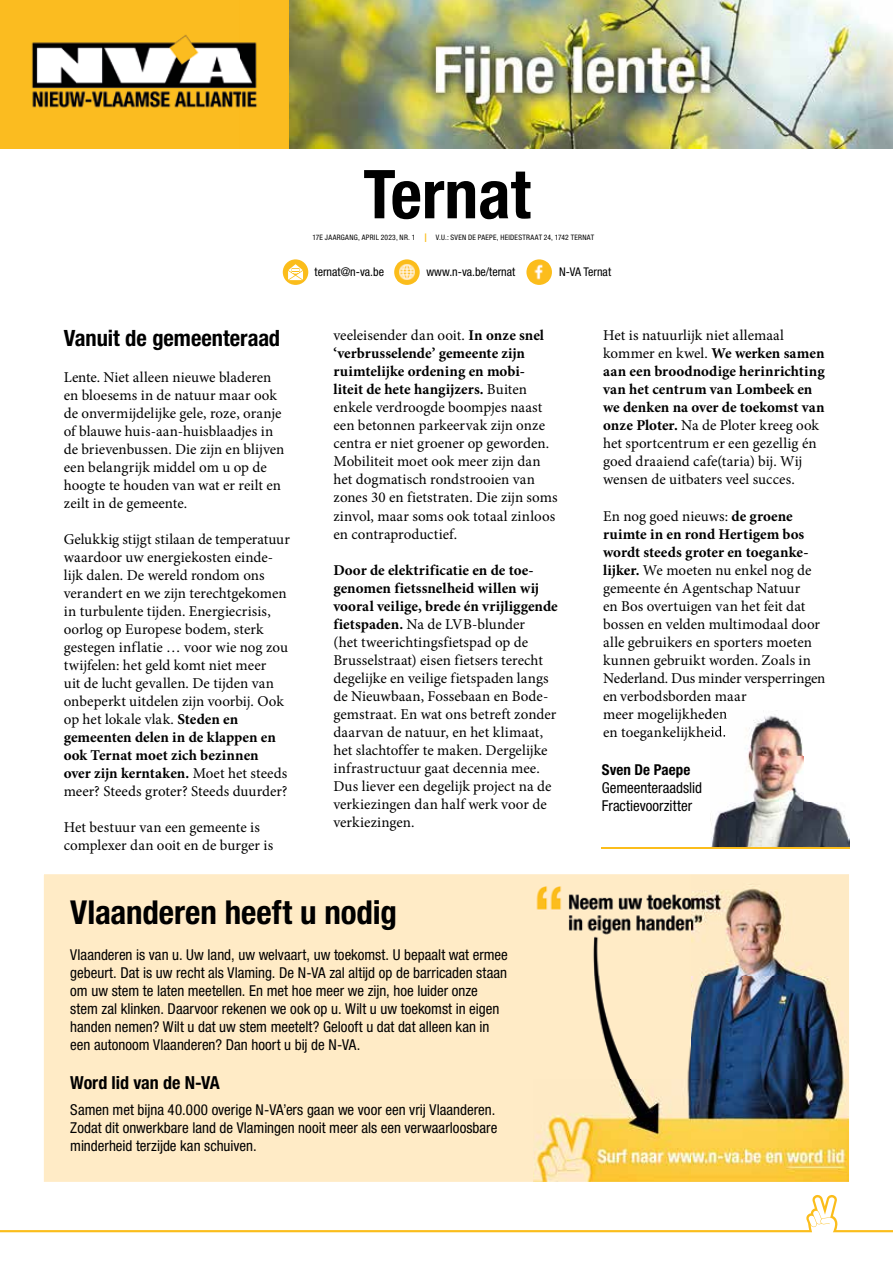
<style>
.page{position:relative;width:893px;height:1263px;background:#fff}
.page>*{position:absolute;margin:0;border:0;box-sizing:border-box;transform-origin:0 0}
.t1{font:700 condensed 67.5px "Helvetica Neue LT Std";color:#000}
.t2{font:700 condensed 33px "Helvetica Neue LT Std";letter-spacing:-.005em;color:#000}
.t3{font:700 condensed 22.5px "Helvetica Neue LT Std";color:#000}
.t4{font:700 condensed 18px "Helvetica Neue LT Std";letter-spacing:-.005em;color:#000}
.t5{font:15px/18px "Minion Pro";color:#000}
.t6{font:condensed 15px/18px "Helvetica Neue LT Std";color:#000}
.t7{font:700 condensed 15px "Helvetica Neue LT Std";letter-spacing:.005em;color:#000}
.t8{font:condensed 12px "Helvetica Neue LT Std";color:#000}
.t9{font:condensed 7.5px "Helvetica Neue LT Std";letter-spacing:.035em;color:#000}
.s1{font-size:12px;color:#fbbd1b}
.s2{font-weight:700}
</style>
<div class="page">
<div style="left:283px;top:259px;width:25px;height:26px;background:#fbbd1b;border-radius:50%"></div>
<svg style="left:288px;top:264px;width:15px;height:16px"></svg>
<svg style="left:526px;top:259px;width:26px;height:26px"></svg>
<img style="left:530px;top:263px;width:19px;height:19px">
<svg style="left:394px;top:259px;width:26px;height:26px"></svg>
<img style="left:398px;top:263px;width:18px;height:19px">
<img style="left:0;top:0;width:289px;height:149px">
<img style="left:289px;top:0;width:604px;height:149px">
<svg style="left:44px;top:874px;width:805px;height:308px;background:#e6d5b0"></svg>
<img style="left:710px;top:715px;width:140px;height:132px">
<img style="left:710px;top:710px;width:17px;height:12px">
<img style="left:710px;top:726px;width:15px;height:14px">
<hr style="left:601px;top:847px;width:249px;height:1px;background:#fbbd1b">
<svg style="left:0;top:1195px;width:893px;height:37px"></svg>
<h1 class="t1" style="left:363px;top:153px;width:169px">Ternat</h1>
<p class="t9" style="left:312px;top:233px;width:283px">17E JAARGANG, APRIL 2023, NR. 1 <span class="s1">I</span> V.U.: SVEN DE PAEPE, HEIDESTRAAT 24, 1742 TERNAT</p>
<h3 class="t3" style="left:64px;top:324px;width:218px">Vanuit de gemeenteraad</h3>
<p class="t5" style="left:64px;top:368px;width:222px">Lente. Niet alleen nieuwe bladeren en bloesems in de natuur maar ook de onvermijdelijke gele, roze, oranje of blauwe huis-aan-huisblaadjes in de brievenbussen. Die zijn en blijven een belangrijk middel om u op de hoogte te houden van wat er reilt en zeilt in de gemeente.</p>
<p class="t5" style="left:64px;top:530px;width:228px">Gelukkig stijgt stilaan de temperatuur waardoor uw energiekosten einde&shy;lijk dalen. De wereld rondom ons verandert en we zijn terechtgekomen in turbulente tijden. Energiecrisis, oorlog op Europese bodem, sterk gestegen inflatie … voor wie nog zou twijfelen: het geld komt niet meer<br>uit de lucht gevallen. De tijden van onbeperkt uitdelen zijn voorbij. Ook op het lokale vlak. <span class="s2">Steden en gemeenten delen in de klappen en ook Ternat moet zich bezinnen<br>over zijn kerntaken.</span> Moet het steeds meer? Steeds groter? Steeds duurder?</p>
<p class="t5" style="left:64px;top:818px;width:211px">Het bestuur van een gemeente is complexer dan ooit en de burger is</p>
<p class="t8" style="left:315px;top:265px;width:71px">ternat@n-va.be</p>
<p class="t8" style="left:426px;top:265px;width:90px">www.n-va.be/ternat</p>
<p class="t8" style="left:559px;top:265px;width:54px">N-VA Ternat</p>
<p class="t5" style="left:333px;top:327px;width:226px">veeleisender dan ooit. <span class="s2">In onze snel ‘verbrusselende’ gemeente zijn ruimtelijke ordening en mobi&shy;liteit de hete hangijzers.</span> Buiten enkele verdroogde boompjes naast een betonnen parkeervak zijn onze centra er niet groener op geworden.<br>Mobiliteit moet ook meer zijn dan het dogmatisch rondstrooien van zones 30 en fietstraten. Die zijn soms zinvol, maar soms ook totaal zinloos en contraproductief.</p>
<p class="t5" style="left:333px;top:561px;width:226px"><span class="s2">Door de elektrificatie en de toe&shy;genomen fietssnelheid willen wij vooral veilige, brede én vrijliggende fietspaden.</span> Na de LVB-blunder<br>(het tweerichtingsfietspad op de Brusselstraat) eisen fietsers terecht degelijke en veilige fietspaden langs de Nieuwbaan, Fossebaan en Bode&shy;gemstraat. En wat ons betreft zonder daarvan de natuur, en het klimaat, het slachtoffer te maken. Dergelijke infrastructuur gaat decennia mee.<br>Dus liever een degelijk project na de verkiezingen dan half werk voor de verkiezingen.</p>
<p class="t5" style="left:603px;top:327px;width:223px">Het is natuurlijk niet allemaal kommer en kwel. <span class="s2">We werken samen aan een broodnodige herinrichting van het centrum van Lombeek en we denken na over de toekomst van onze Ploter.</span> Na de Ploter kreeg ook het sportcentrum er een gezellig én goed draaiend cafe(taria) bij. Wij wensen de uitbaters veel succes.</p>
<p class="t5" style="left:603px;top:507px;width:224px">En nog goed nieuws: <span class="s2">de groene ruimte in en rond Hertigem bos wordt steeds groter en toeganke&shy;lijker.</span> We moeten nu enkel nog de gemeente én Agentschap Natuur<br>en Bos overtuigen van het feit dat bossen en velden multimodaal door alle gebruikers en sporters moeten kunnen gebruikt worden. Zoals in<br>Nederland. Dus minder versperringen en verbodsborden maar<br>meer mogelijkheden<br>en toegankelijkheid.</p>
<p class="t7" style="left:602px;top:761px;width:90px">Sven De Paepe</p>
<p class="t6" style="left:602px;top:779px;width:102px">Gemeenteraadslid<br>Fractievoorzitter</p>
<h2 class="t2" style="left:70px;top:892px;width:328px">Vlaanderen heeft u nodig</h2>
<p class="t6" style="left:70px;top:945px;width:439px">Vlaanderen is van u. Uw land, uw welvaart, uw toekomst. U bepaalt wat ermee gebeurt. Dat is uw recht als Vlaming. De N-VA zal altijd op de barricaden staan om uw stem te laten meetellen. En met hoe meer we zijn, hoe luider onze stem zal klinken. Daarvoor rekenen we ook op u. Wilt u uw toekomst in eigen handen nemen? Wilt u dat uw stem meetelt? Gelooft u dat dat alleen kan in een autonoom Vlaanderen? Dan hoort u bij de N-VA.</p>
<p class="t4" style="left:70px;top:1071px;width:151px">Word lid van de N-VA</p>
<p class="t6" style="left:70px;top:1101px;width:429px">Samen met bijna 40.000 overige N-VA’ers gaan we voor een vrij Vlaanderen.<br>Zodat dit onwerkbare land de Vlamingen nooit meer als een verwaarloosbare minderheid terzijde kan schuiven.</p>
</div>
